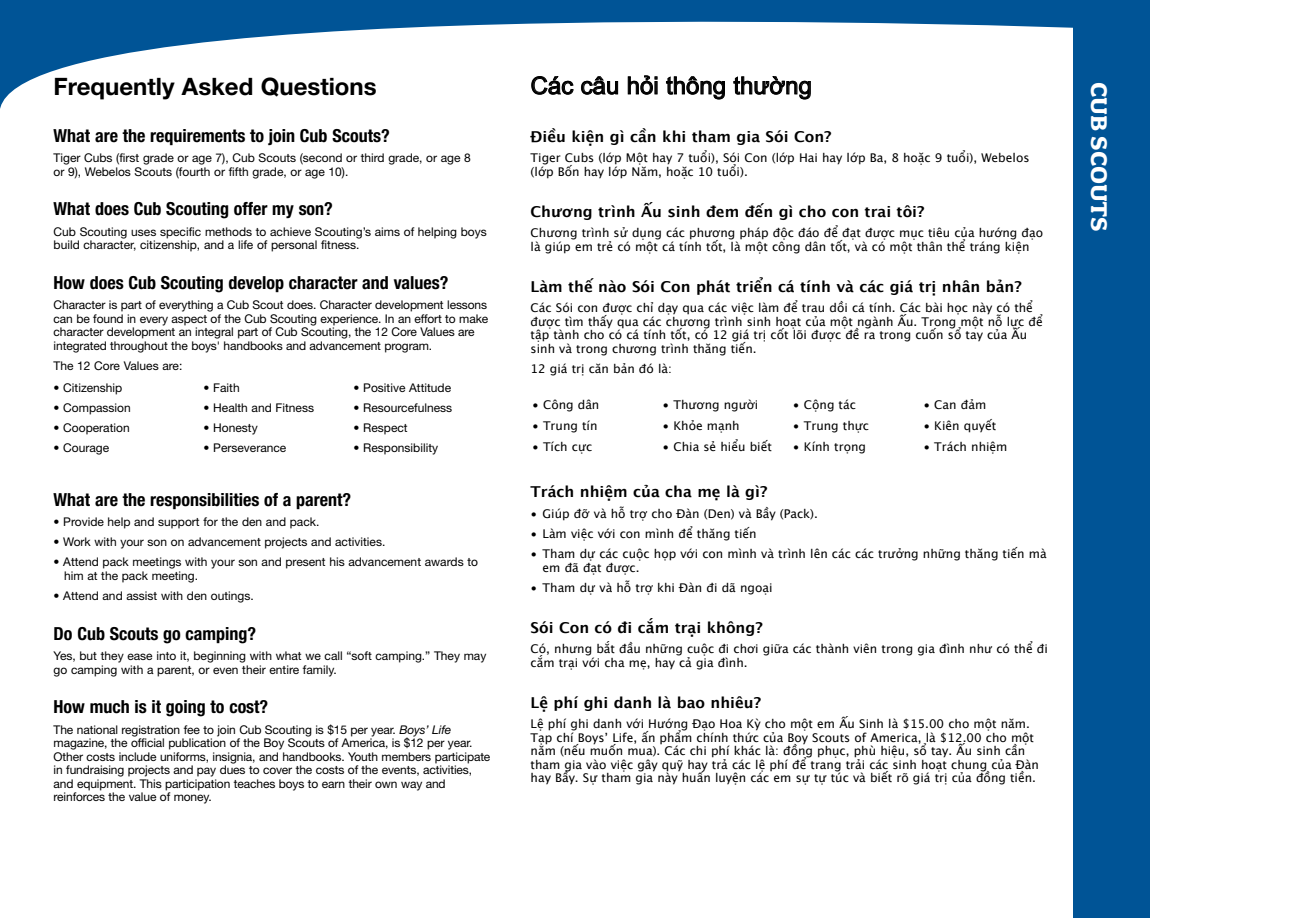
<style>
.page{position:relative;width:1296px;height:918px;background:#fff}
.page>*{position:absolute;margin:0;border:0;box-sizing:border-box;transform-origin:0 0}
.t1{font:700 25.5px "Fairplex Wide";color:#fff}
.t2{font:700 24px "Helvetica Neue";color:#000}
.t3{font:24px "Arial";color:#000}
.t4{font:700 condensed 18px "Helvetica Neue";color:#000}
.t5{font:700 15px "Lucida Grande";color:#000}
.t6{font:12px/13.5px "Helvetica Neue";color:#000}
.t7{font:12px/13.5px "Lucida Grande";color:#000}
.s1{font-style:italic}
</style>
<div class="page">
<svg style="left:0;top:0;width:1073px;height:109px"></svg>
<div style="left:1073px;top:0;width:77px;height:918px;background:#005496"></div>
<svg style="left:531px;top:76px;width:43px;height:19px"></svg>
<svg style="left:581px;top:76px;width:37px;height:19px"></svg>
<svg style="left:628px;top:75px;width:29px;height:20px"></svg>
<svg style="left:666px;top:76px;width:59px;height:24px"></svg>
<svg style="left:733px;top:76px;width:78px;height:24px"></svg>
<h2 class="t2" style="left:54px;top:72px;width:325px">Frequently Asked Questions</h2>
<h3 class="t4" style="left:54px;top:124px;width:338px">What are the requirements to join Cub Scouts?</h3>
<p class="t6" style="left:54px;top:151px;width:419px">Tiger Cubs (first grade or age 7), Cub Scouts (second or third grade, or age 8 or 9), Webelos Scouts (fourth or fifth grade, or age 10).</p>
<h3 class="t4" style="left:54px;top:198px;width:281px">What does Cub Scouting offer my son?</h3>
<p class="t6" style="left:54px;top:224px;width:435px">Cub Scouting uses specific methods to achieve Scouting’s aims of helping boys build character, citizenship, and a life of personal fitness.</p>
<h3 class="t4" style="left:54px;top:271px;width:396px">How does Cub Scouting develop character and values?</h3>
<p class="t6" style="left:54px;top:298px;width:436px">Character is part of everything a Cub Scout does. Character development lessons can be found in every aspect of the Cub Scouting experience. In an effort to make character development an integral part of Cub Scouting, the 12 Core Values are integrated throughout the boys' handbooks and advancement program.</p>
<p class="t6" style="left:54px;top:359px;width:130px">The 12 Core Values are:</p>
<p class="t6" style="left:54px;top:380px;width:70px">• Citizenship</p>
<p class="t6" style="left:54px;top:401px;width:79px">• Compassion</p>
<p class="t6" style="left:54px;top:421px;width:78px">• Cooperation</p>
<p class="t6" style="left:54px;top:441px;width:57px">• Courage</p>
<p class="t6" style="left:354px;top:380px;width:99px">• Positive Attitude</p>
<p class="t6" style="left:354px;top:401px;width:100px">• Resourcefulness</p>
<p class="t6" style="left:354px;top:421px;width:56px">• Respect</p>
<p class="t6" style="left:354px;top:441px;width:86px">• Responsibility</p>
<p class="t6" style="left:204px;top:380px;width:38px">• Faith</p>
<p class="t6" style="left:204px;top:401px;width:112px">• Health and Fitness</p>
<p class="t6" style="left:204px;top:421px;width:56px">• Honesty</p>
<p class="t6" style="left:204px;top:441px;width:84px">• Perseverance</p>
<h3 class="t4" style="left:54px;top:488px;width:299px">What are the responsibilities of a parent?</h3>
<p class="t6" style="left:54px;top:515px;width:267px">• Provide help and support for the den and pack.</p>
<p class="t6" style="left:54px;top:535px;width:333px">• Work with your son on advancement projects and activities.</p>
<p class="t6" style="left:64px;top:555px;width:415px;text-indent:-10px">• Attend pack meetings with your son and present his advancement awards to him at the pack meeting.</p>
<p class="t6" style="left:54px;top:589px;width:202px">• Attend and assist with den outings.</p>
<h3 class="t4" style="left:54px;top:622px;width:204px">Do Cub Scouts go camping?</h3>
<p class="t6" style="left:54px;top:649px;width:434px">Yes, but they ease into it, beginning with what we call “soft camping.” They may go camping with a parent, or even their entire family.</p>
<h3 class="t4" style="left:54px;top:696px;width:216px">How much is it going to cost?</h3>
<p class="t6" style="left:54px;top:722px;width:438px">The national registration fee to join Cub Scouting is $15 per year. <span class="s1">Boys’ Life </span>magazine, the official publication of the Boy Scouts of America, is $12 per year.<br>Other costs include uniforms, insignia, and handbooks. Youth members participate in fundraising projects and pay dues to cover the costs of the events, activities, and equipment. This participation teaches boys to earn their own way and reinforces the value of money.</p>
<h2 class="t3" style="left:531px;top:70px;width:283px">Các câu hỏi thông thường</h2>
<p class="t5" style="left:531px;top:124px;width:303px">Điều kiện gì cần khi tham gia Sói Con?</p>
<p class="t7" style="left:531px;top:151px;width:500px">Tiger Cubs (lớp Một hay 7 tuổi), Sói Con (lớp Hai hay lớp Ba, 8 hoặc 9 tuổi), Webelos (lớp Bốn hay lớp Năm, hoặc 10 tuổi).</p>
<p class="t5" style="left:531px;top:199px;width:396px">Chương trình Ấu sinh đem đến gì cho con trai tôi?</p>
<p class="t7" style="left:531px;top:226px;width:514px">Chương trình sử dụng các phương pháp độc đáo để đạt được mục tiêu của hướng đạo là giúp em trẻ có một cá tính tốt, là một công dân tốt, và có một thân thể tráng kiện</p>
<p class="t5" style="left:531px;top:274px;width:493px">Làm thế nào Sói Con phát triển cá tính và các giá trị nhân bản?</p>
<p class="t7" style="left:531px;top:301px;width:514px">Các Sói con được chỉ dạy qua các việc làm để trau dồi cá tính. Các bài học này có thể được tìm thấy qua các chương trình sinh hoạt của một ngành Ấu. Trong một nỗ lực để tập tành cho có cá tính tốt, có 12 giá trị cốt lõi được đề ra trong cuốn sổ tay của Ấu sinh và trong chương trình thăng tiến.</p>
<p class="t7" style="left:531px;top:362px;width:143px">12 giá trị căn bản đó là:</p>
<p class="t7" style="left:532px;top:398px;width:69px">• Công dân</p>
<p class="t7" style="left:663px;top:398px;width:97px">• Thương người</p>
<p class="t7" style="left:793px;top:398px;width:64px">• Cộng tác</p>
<p class="t7" style="left:923px;top:398px;width:64px">• Can đảm</p>
<p class="t7" style="left:532px;top:419px;width:67px">• Trung tín</p>
<p class="t7" style="left:663px;top:419px;width:79px">• Khỏe mạnh</p>
<p class="t7" style="left:793px;top:419px;width:78px">• Trung thực</p>
<p class="t7" style="left:923px;top:419px;width:74px">• Kiên quyết</p>
<p class="t7" style="left:532px;top:441px;width:62px">• Tích cực</p>
<p class="t7" style="left:663px;top:441px;width:111px">• Chia sẻ hiểu biết</p>
<p class="t7" style="left:793px;top:441px;width:74px">• Kính trọng</p>
<p class="t7" style="left:923px;top:441px;width:86px">• Trách nhiệm</p>
<p class="t5" style="left:531px;top:480px;width:238px">Trách nhiệm của cha mẹ là gì?</p>
<p class="t7" style="left:531px;top:507px;width:289px">• Giúp đỡ và hỗ trợ cho Đàn (Den) và Bầy (Pack).</p>
<p class="t7" style="left:531px;top:527px;width:228px">• Làm việc với con mình để thăng tiến</p>
<p class="t7" style="left:543px;top:547px;width:506px;text-indent:-12px">• Tham dự các cuộc họp với con mình và trình lên các các trưởng những thăng tiến mà em đã đạt được.</p>
<p class="t7" style="left:531px;top:581px;width:243px">• Tham dự và hỗ trợ khi Đàn đi dã ngoại</p>
<p class="t5" style="left:531px;top:616px;width:234px">Sói Con có đi cắm trại không?</p>
<p class="t7" style="left:531px;top:643px;width:519px">Có, nhưng bắt đầu những cuộc đi chơi giữa các thành viên trong gia đình như có thể đi cắm trại với cha mẹ, hay cả gia đình.</p>
<p class="t5" style="left:531px;top:691px;width:232px">Lệ phí ghi danh là bao nhiêu?</p>
<p class="t7" style="left:531px;top:718px;width:510px">Lệ phí ghi danh với Hướng Đạo Hoa Kỳ cho một em Ấu Sinh là $15.00 cho một năm.<br>Tạp chí Boys’ Life, ấn phẩm chính thức của Boy Scouts of America, là $12.00 cho một năm (nếu muốn mua). Các chi phí khác là: đồng phục, phù hiệu, sổ tay. Ấu sinh cần tham gia vào việc gây quỹ hay trả các lệ phí để trang trải các sinh hoạt chung của Đàn hay Bầy. Sự tham gia này huấn luyện các em sự tự túc và biết rõ giá trị của đồng tiền.</p>
<h1 class="t1" style="left:1114px;top:82px;width:151px;rotate:90deg">CUB SCOUTS</h1>
</div>
